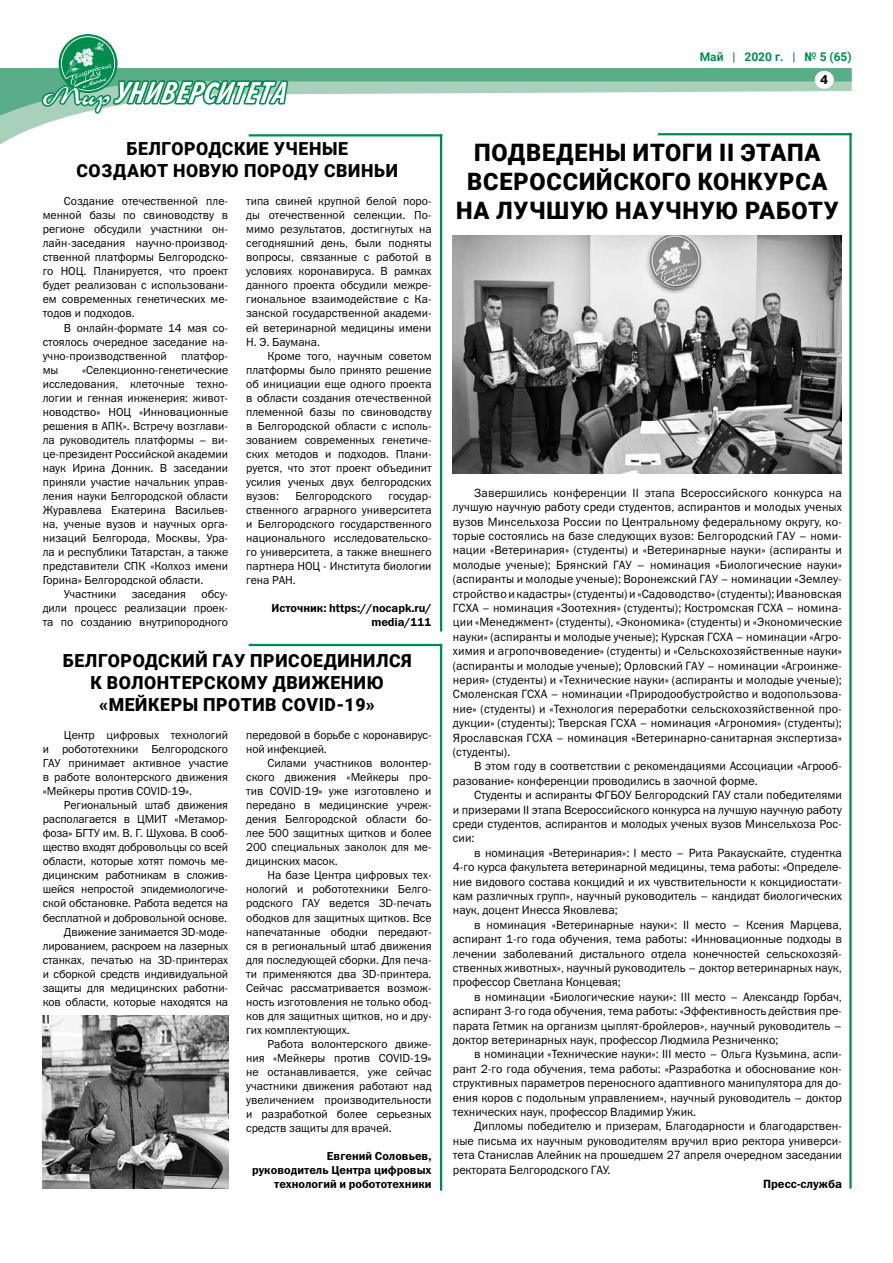
<style>
.page{position:relative;width:893px;height:1263px;background:#fff}
.page>*{position:absolute;margin:0;border:0;box-sizing:border-box;transform-origin:0 0}
.t1{font:900 24px/28.8px "Roboto";letter-spacing:.035em;color:#000;text-align:center}
.t2{font:900 18px/21.6px "Roboto";letter-spacing:.035em;color:#000;text-align:center}
.t3{font:italic 700 13.5px "Geneva";color:#000}
.t4{font:12px/14.4px "Franklin Gothic Book C";color:#000;text-align:justify}
.t5{font:700 12px "Roboto";color:#008c4f}
.t6{font:12px "Franklin Gothic Demi C";color:#000}
.t7{font:11.7px/14.1px "Franklin Gothic Book C";color:#000;text-align:justify}
.t8{font:11.7px/14.1px "Franklin Gothic Demi C";color:#000;text-align:right}
</style>
<div class="page">
<svg style="left:0;top:125px;width:849px;height:37px"></svg>
<svg style="left:0;top:68px;width:852px;height:57px"></svg>
<div style="left:815px;top:71px;width:19px;height:18px;background:#fff;border-radius:50%"></div>
<svg style="left:39px;top:36px;width:250px;height:91px"></svg>
<hr style="left:658px;top:133px;width:194px;height:2px;background:#008c4f">
<hr style="left:849px;top:133px;width:3px;height:1055px;background:#008c4f">
<hr style="left:249px;top:134px;width:193px;height:2px;background:#008c4f">
<hr style="left:440px;top:134px;width:2px;height:497px;background:#008c4f">
<hr style="left:249px;top:644px;width:193px;height:2px;background:#008c4f">
<hr style="left:440px;top:644px;width:2px;height:547px;background:#008c4f">
<img style="left:43px;top:1016px;width:185px;height:172px">
<img style="left:453px;top:235px;width:389px;height:239px">
<p class="t5" style="left:700px;top:48px;width:153px">Май | 2020 г. | № 5 (65)</p>
<p class="t3" style="left:820px;top:73px;width:12px">4</p>
<h2 class="t2" style="left:76px;top:137px;width:323px">БЕЛГОРОДСКИЕ УЧЕНЫЕ<br>СОЗДАЮТ НОВУЮ ПОРОДУ СВИНЬИ</h2>
<p class="t7" style="left:43px;top:194px;width:187px;text-indent:21px">Создание отечественной пле&shy;менной базы по свиноводству в регионе обсудили участники он&shy;лайн-заседания научно-производ&shy;ственной платформы Белгородско&shy;го НОЦ. Планируется, что проект будет реализован с использовани&shy;ем современных генетических ме&shy;тодов и подходов.</p>
<p class="t7" style="left:43px;top:320px;width:187px;text-indent:21px">В онлайн-формате 14 мая со&shy;стоялось очередное заседание на&shy;учно-производственной</p>
<p class="t7" style="left:246px;top:194px;width:187px">типа свиней крупной белой поро&shy;ды отечественной селекции. По&shy;мимо результатов, достигнутых на сегодняшний день, были подняты вопросы, связанные с работой в условиях коронавируса. В рамках данного проекта обсудили межре&shy;гиональное взаимодействие с Ка&shy;занской государственной академи&shy;ей ветеринарной медицины имени Н. Э. Баумана.</p>
<p class="t7" style="left:246px;top:348px;width:187px;text-indent:21px">Кроме того, научным советом платформы было принято решение об инициации еще одного проекта в области создания отечественной племенной базы по свиноводству в Белгородской области с исполь&shy;зованием современных генетиче&shy;ских методов и подходов. Плани&shy;руется, что этот проект объединит усилия ученых двух белгородских вузов:</p>
<p class="t7" style="left:181px;top:348px;width:48px">платфор-</p>
<p class="t7" style="left:43px;top:362px;width:17px">мы</p>
<p class="t7" style="left:82px;top:362px;width:148px">«Селекционно-генетические</p>
<p class="t7" style="left:43px;top:376px;width:187px">исследования, клеточные техно-</p>
<p class="t7" style="left:43px;top:391px;width:187px">логии и генная инженерия: живот-</p>
<p class="t7" style="left:43px;top:405px;width:187px">новодство» НОЦ «Инновационные</p>
<p class="t7" style="left:43px;top:419px;width:187px">решения в АПК». Встречу возглави-</p>
<p class="t7" style="left:43px;top:433px;width:187px">ла руководитель платформы – ви-</p>
<p class="t7" style="left:43px;top:447px;width:187px">це-президент Российской академии</p>
<p class="t7" style="left:43px;top:461px;width:187px">наук Ирина Донник. В заседании</p>
<p class="t7" style="left:43px;top:475px;width:187px">приняли участие начальник управ-</p>
<p class="t7" style="left:43px;top:489px;width:187px">ления науки Белгородской области</p>
<p class="t7" style="left:43px;top:503px;width:187px">Журавлева Екатерина Васильев-</p>
<p class="t7" style="left:43px;top:517px;width:187px">на, ученые вузов и научных орга-</p>
<p class="t7" style="left:43px;top:531px;width:187px">низаций Белгорода, Москвы, Ура-</p>
<p class="t7" style="left:43px;top:545px;width:187px">ла и республики Татарстан, а также</p>
<p class="t7" style="left:43px;top:559px;width:187px">представители СПК «Колхоз имени</p>
<p class="t7" style="left:43px;top:573px;width:162px">Горина» Белгородской области.</p>
<p class="t7" style="left:64px;top:587px;width:54px">Участники</p>
<p class="t7" style="left:132px;top:587px;width:56px">заседания</p>
<p class="t7" style="left:295px;top:489px;width:78px">Белгородского</p>
<p class="t7" style="left:246px;top:489px;width:187px;text-indent:142px">государ&shy;ственного аграрного университета и Белгородского государственного национального исследовательско&shy;го университета, а также внешнего партнера НОЦ - Института биологии гена РАН.</p>
<p class="t8" style="left:272px;top:601px;width:162px">Источник: https://nocapk.ru/ media/111</p>
<h2 class="t2" style="left:63px;top:649px;width:350px">БЕЛГОРОДСКИЙ ГАУ ПРИСОЕДИНИЛСЯ<br>К ВОЛОНТЕРСКОМУ ДВИЖЕНИЮ «МЕЙКЕРЫ ПРОТИВ COVID-19»</h2>
<p class="t7" style="left:43px;top:728px;width:187px;text-indent:21px">Центр цифровых технологий и робототехники Белгородского ГАУ принимает активное участие в работе волонтерского движения «Мейкеры против COVID-19».</p>
<p class="t7" style="left:43px;top:798px;width:187px;text-align:right">Региональный штаб движения располагается в ЦМИТ «Метамор&shy;фоза» БГТУ им. В. Г. Шухова. В сооб&shy;щество входят добровольцы со всей области, которые хотят помочь ме&shy;дицинским работникам в сложив&shy;шейся непростой эпидемиологиче&shy;ской обстановке. Работа ведется на бесплатной и добровольной основе.<br>Движение занимается 3D-моде&shy;лированием, раскроем на лазерных станках, печатью на 3D-принтерах и сборкой средств индивидуальной защиты для медицинских работни&shy;ков области, которые находятся на</p>
<p class="t7" style="left:43px;top:587px;width:187px;text-indent:159px">обсу&shy;дили процесс реализации проек&shy;та по созданию внутрипородного</p>
<p class="t7" style="left:246px;top:728px;width:187px">передовой в борьбе с коронавирус&shy;ной инфекцией.</p>
<p class="t7" style="left:246px;top:756px;width:187px;text-indent:21px">Силами участников волонтер&shy;ского движения «Мейкеры про&shy;тив COVID-19» уже изготовлено и передано в медицинские учреж&shy;дения Белгородской области бо&shy;лее 500 защитных щитков и более 200 специальных заколок для ме&shy;дицинских масок.</p>
<p class="t7" style="left:246px;top:868px;width:187px;text-indent:21px">На базе Центра цифровых тех&shy;нологий и робототехники Белго&shy;родского ГАУ ведется 3D-печать ободков для защитных щитков. Все напечатанные ободки передают&shy;ся в региональный штаб движения для последующей сборки. Для печа&shy;ти применяются два 3D-принтера.<br>Сейчас рассматривается возмож&shy;ность изготовления не только обод&shy;ков для защитных щитков, но и дру&shy;гих комплектующих.</p>
<p class="t7" style="left:246px;top:1037px;width:187px;text-indent:21px">Работа волонтерского движе&shy;ния «Мейкеры против COVID-19» не останавливается, уже сейчас участники движения работают над увеличением производительности и разработкой более серьезных средств защиты для врачей.</p>
<p class="t8" style="left:252px;top:1149px;width:181px">Евгений Соловьев, руководитель Центра цифровых технологий и робототехники</p>
<h1 class="t1" style="left:456px;top:137px;width:384px">ПОДВЕДЕНЫ ИТОГИ II ЭТАПА<br>ВСЕРОССИЙСКОГО КОНКУРСА<br>НА ЛУЧШУЮ НАУЧНУЮ РАБОТУ</h1>
<p class="t4" style="left:453px;top:485px;width:391px;text-indent:21px">Завершились конференции II этапа Всероссийского конкурса на лучшую научную работу среди студентов, аспирантов и молодых ученых вузов Минсельхоза России по Центральному федеральному округу, ко&shy;торые состоялись на базе следующих вузов: Белгородский ГАУ – номи&shy;нации «Ветеринария» (студенты) и «Ветеринарные науки» (аспиранты и молодые ученые); Брянский ГАУ – номинация «Биологические науки» (аспиранты и молодые ученые); Воронежский ГАУ – номинации «Землеу&shy;стройство и кадастры» (студенты) и «Садоводство» (студенты); Ивановская ГСХА – номинация «Зоотехния» (студенты); Костромская ГСХА – номина&shy;ции «Менеджмент» (студенты), «Экономика» (студенты) и «Экономические науки» (аспиранты и молодые ученые); Курская ГСХА – номинации «Агро&shy;химия и агропочвоведение» (студенты) и «Сельскохозяйственные науки» (аспиранты и молодые ученые); Орловский ГАУ – номинации «Агроинже&shy;нерия» (студенты) и «Технические науки» (аспиранты и молодые ученые); Смоленская ГСХА – номинации «Природообустройство и водопользова&shy;ние» (студенты) и «Технология переработки сельскохозяйственной про&shy;дукции» (студенты); Тверская ГСХА – номинация «Агрономия» (студенты); Ярославская ГСХА – номинация «Ветеринарно-санитарная экспертиза» (студенты).</p>
<p class="t4" style="left:453px;top:759px;width:391px;text-indent:21px">В этом году в соответствии с рекомендациями Ассоциации «Агрооб&shy;разование» конференции проводились в заочной форме.</p>
<p class="t4" style="left:453px;top:788px;width:391px;text-indent:21px">Студенты и аспиранты ФГБОУ Белгородский ГАУ стали победителями и призерами II этапа Всероссийского конкурса на лучшую научную работу среди студентов, аспирантов и молодых ученых вузов Минсельхоза Рос&shy;сии:</p>
<p class="t4" style="left:453px;top:845px;width:391px;text-indent:21px">в номинация «Ветеринария»: I место – Рита Ракаускайте, студентка 4-го курса факультета ветеринарной медицины, тема работы: «Определе&shy;ние видового состава кокцидий и их чувствительности к кокцидиостати&shy;кам различных групп», научный руководитель – кандидат биологических наук, доцент Инесса Яковлева;</p>
<p class="t4" style="left:453px;top:917px;width:391px;text-indent:21px">в номинация «Ветеринарные науки»: II место – Ксения Марцева, аспирант 1-го года обучения, тема работы: «Инновационные подходы в лечении заболеваний дистального отдела конечностей сельскохозяй&shy;ственных животных», научный руководитель – доктор ветеринарных наук, профессор Светлана Концевая;</p>
<p class="t4" style="left:453px;top:989px;width:391px;text-indent:21px">в номинации «Биологические науки»: III место – Александр Горбач, аспирант 3-го года обучения, тема работы: «Эффективность действия пре&shy;парата Гетмик на организм цыплят-бройлеров», научный руководитель – доктор ветеринарных наук, профессор Людмила Резниченко;</p>
<p class="t4" style="left:453px;top:1047px;width:391px;text-indent:21px">в номинации «Технические науки»: III место – Ольга Кузьмина, аспи&shy;рант 2-го года обучения, тема работы: «Разработка и обоснование кон&shy;структивных параметров переносного адаптивного манипулятора для до&shy;ения коров с подольным управлением», научный руководитель – доктор технических наук, профессор Владимир Ужик.</p>
<p class="t4" style="left:453px;top:1119px;width:391px;text-indent:21px">Дипломы победителю и призерам, Благодарности и благодарствен&shy;ные письма их научным руководителям вручил врио ректора универси&shy;тета Станислав Алейник на прошедшем 27 апреля очередном заседании ректората Белгородского ГАУ.</p>
<p class="t6" style="left:763px;top:1177px;width:80px">Пресс-служба</p>
</div>
